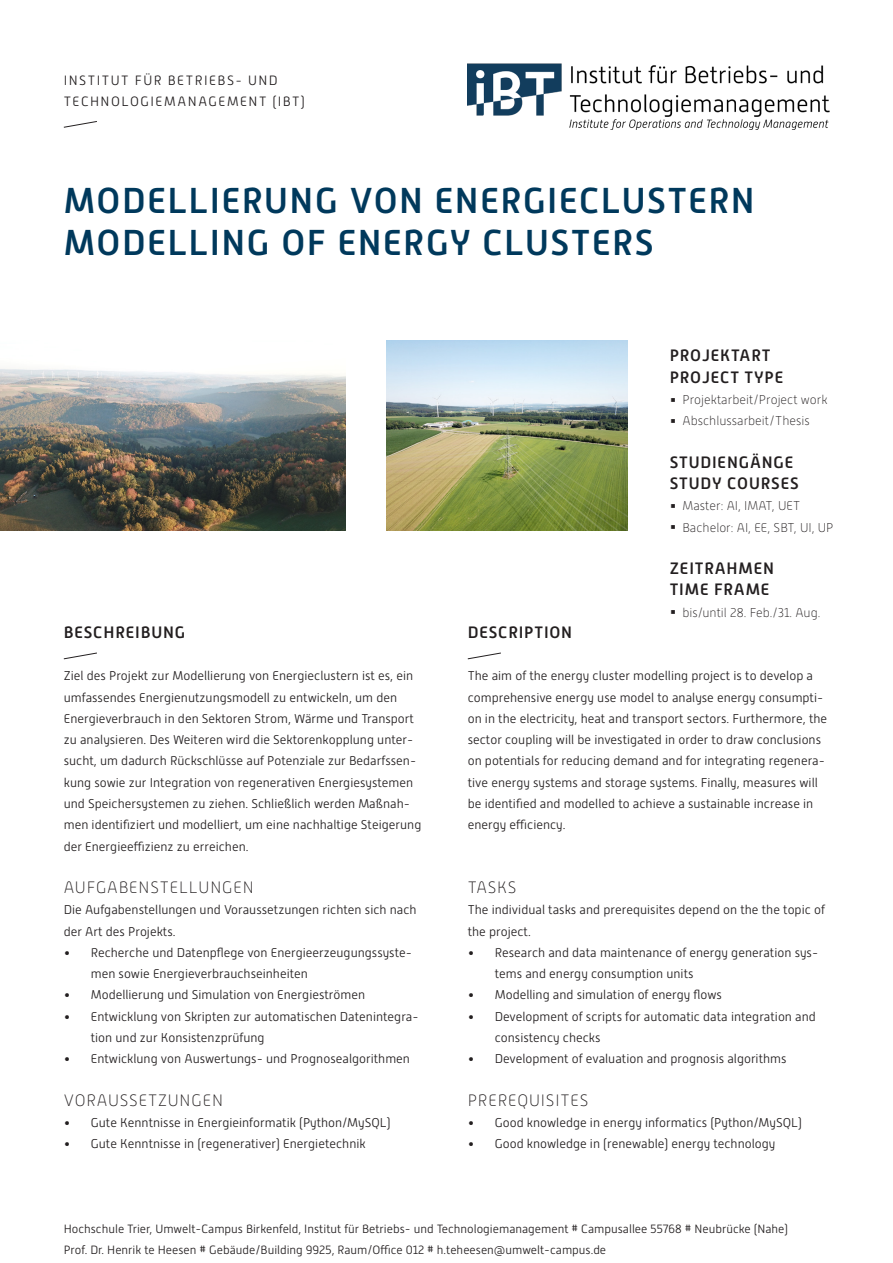
<style>
.page{position:relative;width:893px;height:1263px;background:#fff}
.page>*{position:absolute;margin:0;border:0;box-sizing:border-box;transform-origin:0 0}
.Highlight-Text_24pt{font:500 36px "Alwyn New";letter-spacing:.04em;color:#00395c}
.Headline_Fließtext{font:500 16.5px/21.3px "Alwyn New";letter-spacing:.05em;color:#231f20}
.Subheadline_Fließtex{font:100 16.5px "Alwyn New";letter-spacing:.05em;color:#231f20}
.Absender_Titel{font:300 13.5px "Alwyn New";letter-spacing:.11em;color:#231f20}
.Fließtext{font:300 12.75px/21.3px "Alwyn New";color:#231f20}
.Subheadline_Fließtex-2{font:300 12.75px/21.3px "Alwyn New";color:#231f20}
.t1{font:100 12.75px "Alwyn New";color:#231f20}
.Fließtext-2{font:300 12px "Alwyn New";color:#231f20}
</style>
<div class="page">
<img style="left:468px;top:63px;width:361px;height:67px">
<img style="left:0;top:368px;width:345px;height:163px">
<img style="left:386px;top:340px;width:241px;height:191px">
<svg style="left:63px;top:121px;width:34px;height:7px"></svg>
<svg style="left:63px;top:652px;width:34px;height:7px"></svg>
<svg style="left:467px;top:652px;width:34px;height:7px"></svg>
<p class="Absender_Titel" style="left:64px;top:73px;width:215px">INSTITUT FÜR BETRIEBS- UND</p>
<p class="Absender_Titel" style="left:64px;top:94px;width:243px">TECHNOLOGIEMANAGEMENT (IBT)</p>
<p class="Highlight-Text_24pt" style="left:64px;top:180px;width:692px">MODELLIERUNG VON ENERGIECLUSTERN</p>
<p class="Highlight-Text_24pt" style="left:64px;top:222px;width:592px">MODELLING OF ENERGY CLUSTERS</p>
<p class="Headline_Fließtext" style="left:64px;top:622px;width:123px">BESCHREIBUNG</p>
<p class="Fließtext" style="left:64px;top:665px;width:359px">Ziel des Projekt zur Modellierung von Energieclustern ist es, ein umfassendes Energienutzungsmodell zu entwickeln, um den Energieverbrauch in den Sektoren Strom, Wärme und Transport zu analysieren. Des Weiteren wird die Sektorenkopplung unter&shy;sucht, um dadurch Rückschlüsse auf Potenziale zur Bedarfssen&shy;kung sowie zur Integration von regenerativen Energiesystemen und Speichersystemen zu ziehen. Schließlich werden Maßnah&shy;men identifiziert und modelliert, um eine nachhaltige Steigerung der Energieeffizienz zu erreichen.</p>
<p class="Subheadline_Fließtex" style="left:64px;top:878px;width:191px">AUFGABENSTELLUNGEN</p>
<p class="Subheadline_Fließtex-2" style="left:64px;top:899px;width:354px">Die Aufgabenstellungen und Voraussetzungen richten sich nach der Art des Projekts.</p>
<p class="Fließtext" style="left:91px;top:942px;width:323px;text-indent:-27px">• Recherche und Datenpflege von Energieerzeugungssyste&shy;men sowie Energieverbrauchseinheiten</p>
<p class="Fließtext" style="left:64px;top:984px;width:303px">• Modellierung und Simulation von Energieströmen</p>
<p class="Fließtext" style="left:91px;top:1005px;width:329px;text-indent:-27px">• Entwicklung von Skripten zur automatischen Datenintegra&shy;tion und zur Konsistenzprüfung</p>
<p class="Fließtext" style="left:64px;top:1048px;width:348px">• Entwicklung von Auswertungs- und Prognosealgorithmen</p>
<p class="Subheadline_Fließtex" style="left:64px;top:1091px;width:161px">VORAUSSETZUNGEN</p>
<p class="Fließtext" style="left:64px;top:1112px;width:328px">• Gute Kenntnisse in Energieinformatik (Python/MySQL)</p>
<p class="Fließtext" style="left:64px;top:1133px;width:303px">• Gute Kenntnisse in (regenerativer) Energietechnik</p>
<p class="Headline_Fließtext" style="left:670px;top:345px;width:115px">PROJEKTART<br>PROJECT TYPE</p>
<p class="t1" style="left:682px;top:393px;width:146px">Projektarbeit/Project work</p>
<p class="t1" style="left:682px;top:414px;width:129px">Abschlussarbeit/Thesis</p>
<p class="Headline_Fließtext" style="left:670px;top:451px;width:130px">STUDIENGÄNGE<br>STUDY COURSES</p>
<p class="t1" style="left:682px;top:499px;width:119px">Master: AI, IMAT, UET</p>
<p class="t1" style="left:682px;top:520px;width:153px">Bachelor: AI, EE, SBT, UI, UP</p>
<p class="Headline_Fließtext" style="left:670px;top:558px;width:106px">ZEITRAHMEN</p>
<p class="Headline_Fließtext" style="left:670px;top:579px;width:101px">TIME FRAME</p>
<p class="t1" style="left:682px;top:605px;width:139px">bis/until 28. Feb./31. Aug.</p>
<p class="Headline_Fließtext" style="left:468px;top:622px;width:106px">DESCRIPTION</p>
<p class="Fließtext" style="left:468px;top:665px;width:361px">The aim of the energy cluster modelling project is to develop a comprehensive energy use model to analyse energy consumpti&shy;on in the electricity, heat and transport sectors. Furthermore, the sector coupling will be investigated in order to draw conclusions on potentials for reducing demand and for integrating regenera&shy;tive energy systems and storage systems. Finally, measures will be identified and modelled to achieve a sustainable increase in energy efficiency.</p>
<p class="Subheadline_Fließtex" style="left:468px;top:878px;width:50px">TASKS</p>
<p class="Subheadline_Fließtex-2" style="left:468px;top:899px;width:359px">The individual tasks and prerequisites depend on the the topic of the project.</p>
<p class="Fließtext" style="left:495px;top:942px;width:325px;text-indent:-27px">• Research and data maintenance of energy generation sys&shy;tems and energy consumption units</p>
<p class="Fließtext" style="left:468px;top:984px;width:256px">• Modelling and simulation of energy flows</p>
<p class="Fließtext" style="left:495px;top:1005px;width:323px;text-indent:-27px">• Development of scripts for automatic data integration and consistency checks</p>
<p class="Fließtext" style="left:468px;top:1048px;width:320px">• Development of evaluation and prognosis algorithms</p>
<p class="Subheadline_Fließtex" style="left:468px;top:1091px;width:122px">PREREQUISITES</p>
<p class="Fließtext" style="left:468px;top:1112px;width:336px">• Good knowledge in energy informatics (Python/MySQL)</p>
<p class="Fließtext" style="left:468px;top:1133px;width:309px">• Good knowledge in (renewable) energy technology</p>
<p class="Fließtext-2" style="left:64px;top:1222px;width:726px">Hochschule Trier, Umwelt-Campus Birkenfeld, Institut für Betriebs- und Technologiemanagement # Campusallee 55768 # Neubrücke (Nahe)</p>
<p class="Fließtext-2" style="left:64px;top:1244px;width:544px">Prof. Dr. Henrik te Heesen # Gebäude/Building 9925, Raum/Office 012 # h.teheesen@umwelt-campus.de</p>
</div>
